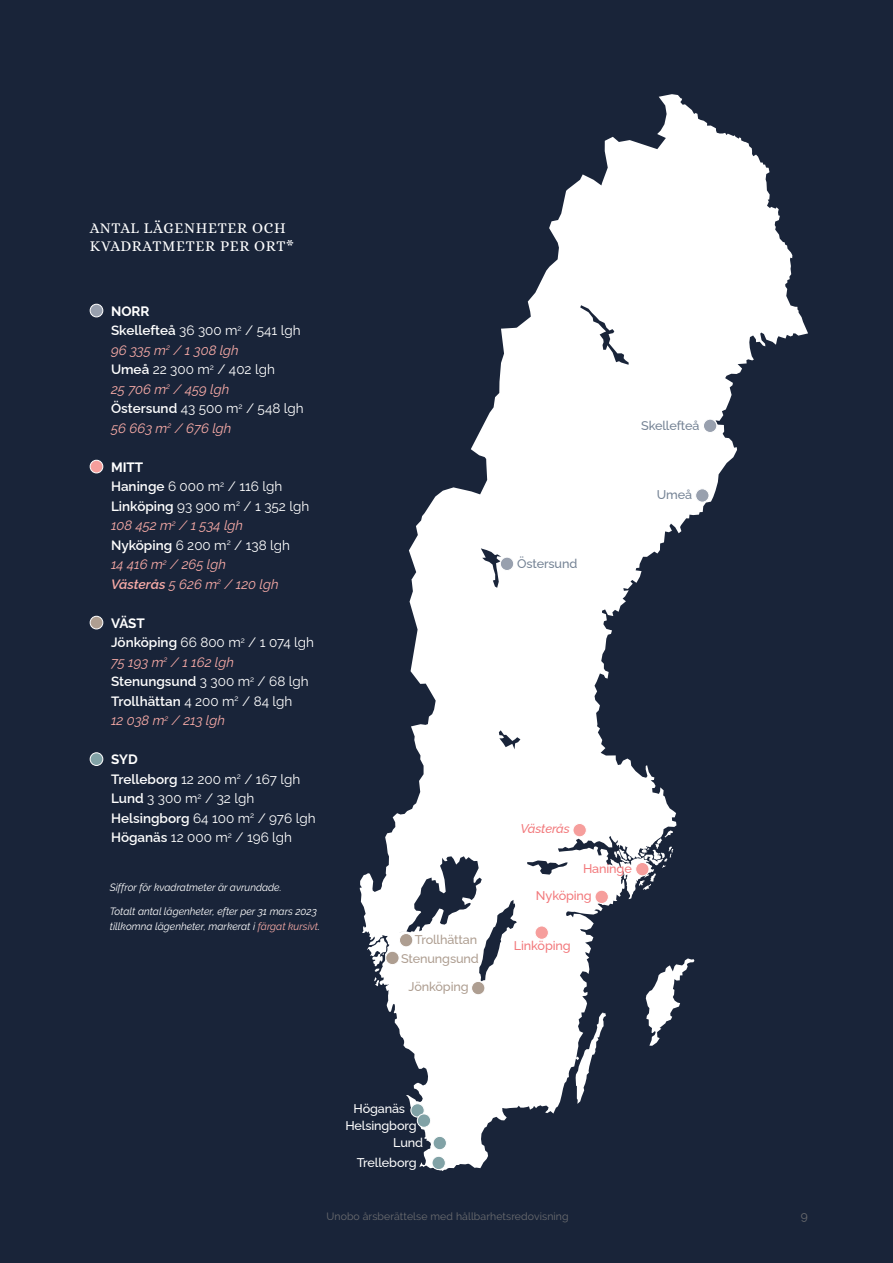
<style>
.page{position:relative;width:893px;height:1263px;background:#192439}
.page>*{position:absolute;margin:0;border:0;box-sizing:border-box;transform-origin:0 0}
.t1{font:15px/18px "Alice";letter-spacing:.045em;color:#fff}
.t2{font:italic 13.5px/19.5px "Raleway";color:#f8aba7}
.t3{font:13.5px/19.5px "Raleway";color:#fff}
.t4{font:100 12.6px "Raleway";letter-spacing:-.01em;color:#fff}
.t5{font:100 12.6px "Raleway";letter-spacing:-.01em;color:#ae9e91}
.t6{font:100 12.6px "Raleway";letter-spacing:-.01em;color:#f2797c}
.t7{font:100 12.6px "Raleway";letter-spacing:-.01em;color:#758395}
.t8{font:italic 100 12.6px "Raleway";letter-spacing:-.01em;color:#f2797c}
.t9{font:12px "Raleway";color:#6c6d70}
.t10{font:italic 10.5px/15px "Raleway";color:#fff}
.t11{font:10.5px "Raleway";letter-spacing:.01em;color:#6c6d70}
.s1{font-weight:700;font-style:normal;color:#fff}
.s2{font-weight:600;font-style:normal;color:#fff}
.s3{font-style:normal;color:#fff}
.s4{font-weight:600}
.s5{font-weight:700}
.s6{font-style:italic;color:#f8aba7}
.s7{color:#f8aba7}
</style>
<div class="page">
<svg style="left:360px;top:94px;width:448px;height:1077px"></svg>
<svg style="left:614px;top:849px;width:17px;height:14px"></svg>
<svg style="left:639px;top:830px;width:34px;height:60px"></svg>
<svg style="left:367px;top:938px;width:20px;height:48px"></svg>
<svg style="left:646px;top:958px;width:48px;height:88px"></svg>
<svg style="left:576px;top:1012px;width:30px;height:92px"></svg>
<div style="left:432px;top:1156px;width:13px;height:13px;background:#81a2a6;border-radius:50%"></div>
<div style="left:432px;top:1156px;width:14px;height:14px;border:1px solid #fff;border-radius:50%"></div>
<div style="left:433px;top:1136px;width:13px;height:14px;background:#81a2a6;border-radius:50%"></div>
<div style="left:433px;top:1136px;width:14px;height:14px;border:1px solid #fff;border-radius:50%"></div>
<div style="left:386px;top:951px;width:13px;height:13px;background:#ae9e91;border-radius:50%"></div>
<div style="left:385px;top:951px;width:14px;height:14px;border:1px solid #fff;border-radius:50%"></div>
<div style="left:399px;top:933px;width:14px;height:14px;background:#ae9e91;border-radius:50%"></div>
<div style="left:399px;top:933px;width:14px;height:14px;border:1px solid #fff;border-radius:50%"></div>
<div style="left:472px;top:981px;width:13px;height:14px;background:#ae9e91;border-radius:50%"></div>
<div style="left:471px;top:981px;width:14px;height:14px;border:1px solid #fff;border-radius:50%"></div>
<div style="left:535px;top:926px;width:13px;height:13px;background:#f69e9c;border-radius:50%"></div>
<div style="left:535px;top:925px;width:14px;height:15px;border:1px solid #fff;border-radius:50%"></div>
<div style="left:595px;top:890px;width:13px;height:13px;background:#f69e9c;border-radius:50%"></div>
<div style="left:595px;top:890px;width:14px;height:14px;border:1px solid #fff;border-radius:50%"></div>
<div style="left:573px;top:823px;width:13px;height:14px;background:#f69e9c;border-radius:50%"></div>
<div style="left:573px;top:823px;width:14px;height:14px;border:1px solid #fff;border-radius:50%"></div>
<div style="left:636px;top:862px;width:13px;height:14px;background:#f69e9c;border-radius:50%"></div>
<div style="left:635px;top:862px;width:14px;height:14px;border:1px solid #fff;border-radius:50%"></div>
<div style="left:500px;top:557px;width:14px;height:13px;background:#98a0ae;border-radius:50%"></div>
<div style="left:500px;top:557px;width:14px;height:14px;border:1px solid #fff;border-radius:50%"></div>
<div style="left:696px;top:489px;width:13px;height:13px;background:#98a0ae;border-radius:50%"></div>
<div style="left:695px;top:488px;width:14px;height:14px;border:1px solid #fff;border-radius:50%"></div>
<div style="left:703px;top:419px;width:14px;height:13px;background:#98a0ae;border-radius:50%"></div>
<div style="left:703px;top:419px;width:14px;height:14px;border:1px solid #fff;border-radius:50%"></div>
<div style="left:411px;top:1104px;width:13px;height:13px;background:#81a2a6;border-radius:50%"></div>
<div style="left:410px;top:1103px;width:15px;height:14px;border:1px solid #fff;border-radius:50%"></div>
<div style="left:417px;top:1114px;width:14px;height:13px;background:#81a2a6;border-radius:50%"></div>
<div style="left:417px;top:1113px;width:14px;height:15px;border:1px solid #fff;border-radius:50%"></div>
<div style="left:90px;top:304px;width:13px;height:13px;background:#98a0ae;border-radius:50%"></div>
<div style="left:90px;top:304px;width:13px;height:13px;border:1px solid #fff;border-radius:50%"></div>
<div style="left:90px;top:460px;width:13px;height:13px;background:#f69e9c;border-radius:50%"></div>
<div style="left:90px;top:460px;width:13px;height:13px;border:1px solid #fff;border-radius:50%"></div>
<div style="left:90px;top:616px;width:13px;height:13px;background:#ae9e91;border-radius:50%"></div>
<div style="left:90px;top:616px;width:13px;height:13px;border:1px solid #fff;border-radius:50%"></div>
<div style="left:90px;top:753px;width:13px;height:12px;background:#81a2a6;border-radius:50%"></div>
<div style="left:90px;top:752px;width:13px;height:14px;border:1px solid #fff;border-radius:50%"></div>
<p class="t1" style="left:90px;top:220px;width:206px">ANTAL LÄGENHETER OCH<br>KVADRATMETER PER ORT*</p>
<p class="t2" style="left:111px;top:301px;width:194px"><span class="s1">NORR<br></span><span class="s2">Skellefteå</span> <span class="s3">36 300 m</span><sup>2</sup> <span class="s3">/ 541 lgh<br></span>96 335 m<sup>2</sup> / 1 308 lgh<br><span class="s2">Umeå</span> <span class="s3">22 300 m</span><sup>2</sup> <span class="s3">/ 402 lgh<br></span>25 706 m<sup>2</sup> / 459 lgh<br><span class="s2">Östersund</span> <span class="s3">43 500 m</span><sup>2</sup> <span class="s3">/ 548 lgh<br></span>56 663 m<sup>2</sup> / 676 lgh</p>
<p class="t2" style="left:111px;top:457px;width:200px"><span class="s1">MITT<br></span><span class="s2">Haninge</span> <span class="s3">6 000 m</span><sup>2</sup> <span class="s3">/ 116 lgh<br></span><span class="s2">Linköping</span> <span class="s3">93 900 m</span><sup>2</sup> <span class="s3">/ 1 352 lgh<br></span>108 452 m<sup>2</sup> / 1 534 lgh<br><span class="s2">Nyköping</span> <span class="s3">6 200 m</span><sup>2</sup> <span class="s3">/ 138 lgh<br></span>14 416 m<sup>2</sup> / 265 lgh<br><span class="s4">Västerås</span> 5 626 m<sup>2</sup> / 120 lgh</p>
<p class="t3" style="left:111px;top:613px;width:205px"><span class="s5">VÄST<br></span><span class="s4">Jönköping</span> 66 800 m<sup>2</sup> / 1 074 lgh<br><span class="s6">75 193 m</span><sup>2</sup> <span class="s6">/ 1 162 lgh<br></span><span class="s4">Stenungsund</span> 3 300 m<sup>2</sup> / 68 lgh<br><span class="s4">Trollhättan</span> 4 200 m<sup>2</sup> / 84 lgh<br><span class="s6">12 038 m</span><sup>2</sup> <span class="s6">/ 213 lgh</span></p>
<p class="t3" style="left:111px;top:750px;width:206px"><span class="s5">SYD<br></span><span class="s4">Trelleborg</span> 12 200 m<sup>2</sup> / 167 lgh<br><span class="s4">Lund</span> 3 300 m<sup>2</sup> / 32 lgh<br><span class="s4">Helsingborg</span> 64 100 m<sup>2</sup> / 976 lgh<br><span class="s4">Höganäs</span> 12 000 m<sup>2</sup> / 196 lgh</p>
<p class="t10" style="left:110px;top:880px;width:173px">Siffror för kvadratmeter är avrundade.</p>
<p class="t10" style="left:110px;top:904px;width:212px">Totalt antal lägenheter, efter per 31 mars 2023 tillkomna lägenheter, markerat i <span class="s7">färgat kursivt</span>.</p>
<p class="t7" style="left:517px;top:553px;width:62px">Östersund</p>
<p class="t7" style="left:641px;top:415px;width:60px">Skellefteå</p>
<p class="t7" style="left:657px;top:485px;width:37px">Umeå</p>
<p class="t5" style="left:415px;top:930px;width:64px">Trollhättan</p>
<p class="t5" style="left:401px;top:948px;width:79px">Stenungsund</p>
<p class="t5" style="left:408px;top:977px;width:62px">Jönköping</p>
<p class="t8" style="left:520px;top:818px;width:51px">Västerås</p>
<p class="t6" style="left:583px;top:859px;width:50px">Haninge</p>
<p class="t6" style="left:536px;top:885px;width:57px">Nyköping</p>
<p class="t6" style="left:514px;top:935px;width:58px">Linköping</p>
<p class="t4" style="left:354px;top:1099px;width:53px">Höganäs</p>
<p class="t4" style="left:345px;top:1116px;width:73px">Helsingborg</p>
<p class="t4" style="left:393px;top:1133px;width:32px">Lund</p>
<p class="t4" style="left:357px;top:1153px;width:62px">Trelleborg</p>
<p class="t11" style="left:326px;top:1211px;width:244px">Unobo årsberättelse med hållbarhetsredovisning</p>
<p class="t9" style="left:801px;top:1209px;width:9px">9</p>
</div>
